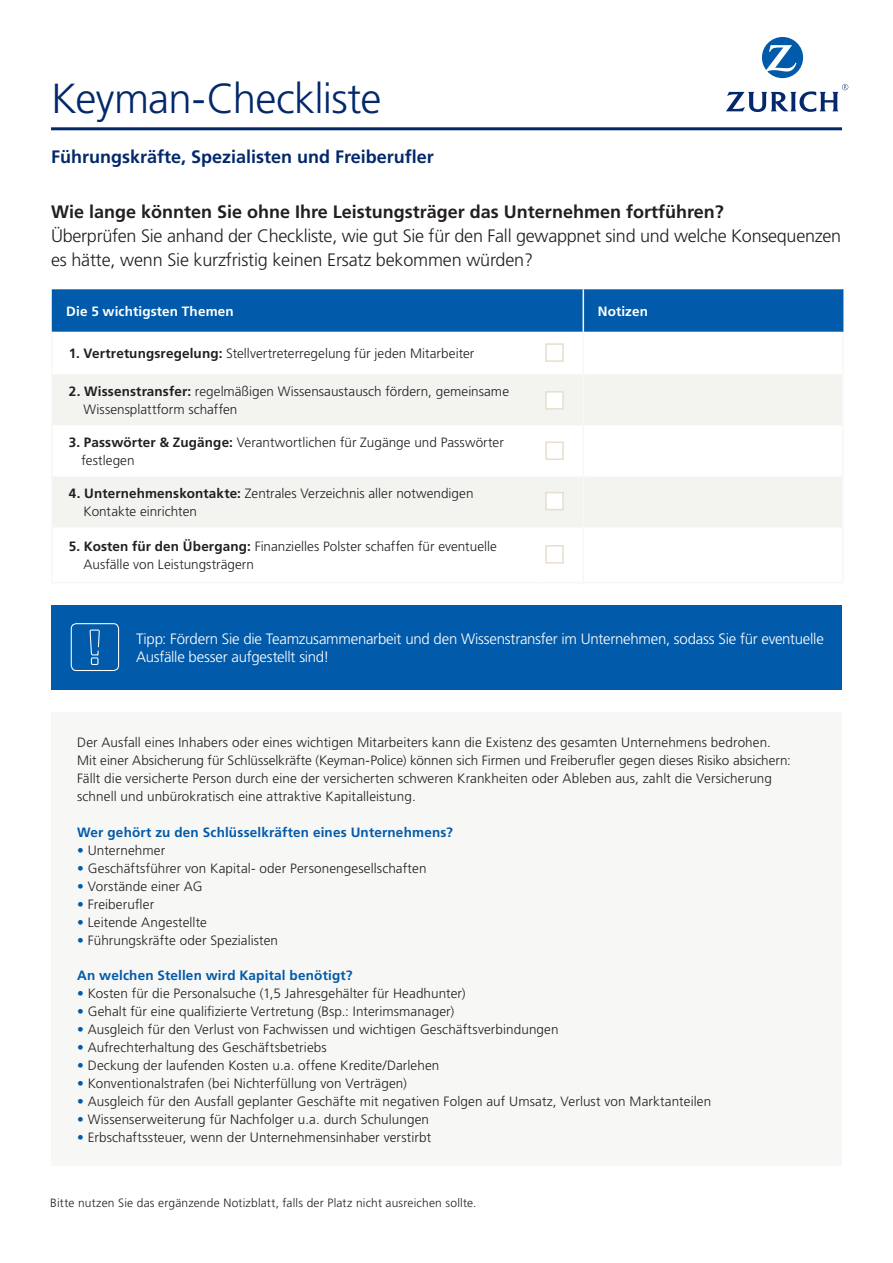
<style>
.page{position:relative;width:893px;height:1263px;background:#fff}
.page>*{position:absolute;margin:0;border:0;box-sizing:border-box;transform-origin:0 0}
.t1{font:300 42px "Frutiger";letter-spacing:-.02em;color:#03296b}
.t2{font:300 18px/24px "Frutiger LT Std";letter-spacing:-.015em;color:#231f20}
.t3{font:700 18px "Frutiger LT Std";color:#231f20}
.t4{font:700 18px "Frutiger LT Std";color:#03296b}
.t5{font:300 15px/18px "Frutiger LT Std";letter-spacing:-.015em;color:#fff}
.t6{font:300 13.5px/18px "Frutiger LT Std";letter-spacing:.005em;color:#231f20}
.t7{font:700 13.5px "Frutiger LT Std";letter-spacing:.015em;color:#015aaa}
.t8{font:700 13.5px "Frutiger LT Std";letter-spacing:.01em;color:#fff}
.t9{font:300 12px "Frutiger LT Std";letter-spacing:.015em;color:#231f20}
.s1{font-weight:700}
.s2{font-family:"Frutiger";color:#015aaa}
</style>
<div class="page">
<hr style="left:51px;top:127px;width:791px;height:3px;background:#03296b">
<svg style="left:762px;top:37px;width:41px;height:41px"></svg>
<svg style="left:726px;top:84px;width:122px;height:28px"></svg>
<div style="left:51px;top:605px;width:791px;height:85px;background:#015aaa"></div>
<div style="left:71px;top:623px;width:48px;height:48px;border:1px solid #fff;border-radius:5px"></div>
<svg style="left:90px;top:629px;width:10px;height:27px"></svg>
<div style="left:91px;top:657px;width:7px;height:8px;border:1px solid #fff"></div>
<div style="left:52px;top:289px;width:790px;height:43px;background:#015aaa"></div>
<svg style="left:53px;top:375px;width:789px;height:152px;fill:#f3f3f0"></svg>
<hr style="left:842px;top:289px;width:1px;height:43px;background:#015aaa">
<hr style="left:842px;top:332px;width:1px;height:42px;background:#f7f7f5">
<hr style="left:842px;top:374px;width:1px;height:51px;background:#f7f7f5">
<hr style="left:842px;top:425px;width:1px;height:51px;background:#f7f7f5">
<hr style="left:842px;top:476px;width:1px;height:51px;background:#f7f7f5">
<hr style="left:842px;top:527px;width:1px;height:55px;background:#f7f7f5">
<hr style="left:51px;top:332px;width:2px;height:42px;background:#f7f7f5">
<hr style="left:51px;top:374px;width:2px;height:51px;background:#f7f7f5">
<hr style="left:51px;top:425px;width:2px;height:51px;background:#f7f7f5">
<hr style="left:51px;top:476px;width:2px;height:51px;background:#f7f7f5">
<hr style="left:51px;top:527px;width:2px;height:55px;background:#f7f7f5">
<hr style="left:51px;top:582px;width:490px;height:1px;background:#f7f7f5">
<hr style="left:541px;top:582px;width:42px;height:1px;background:#f7f7f5">
<hr style="left:583px;top:582px;width:260px;height:1px;background:#f7f7f5">
<hr style="left:583px;top:289px;width:1px;height:43px;background:#f7f7f5">
<hr style="left:583px;top:332px;width:1px;height:42px;background:#f7f7f5">
<hr style="left:583px;top:374px;width:1px;height:51px;background:#f7f7f5">
<hr style="left:583px;top:425px;width:1px;height:51px;background:#f7f7f5">
<hr style="left:583px;top:476px;width:1px;height:51px;background:#f7f7f5">
<hr style="left:583px;top:527px;width:1px;height:55px;background:#f7f7f5">
<div style="left:545px;top:343px;width:19px;height:19px;background:#fff;border:2px solid #e7dfce"></div>
<div style="left:545px;top:391px;width:19px;height:19px;background:#fff;border:2px solid #e7dfce"></div>
<div style="left:545px;top:441px;width:19px;height:19px;background:#fff;border:2px solid #e7dfce"></div>
<div style="left:545px;top:492px;width:19px;height:18px;background:#fff;border:2px solid #e7dfce"></div>
<div style="left:545px;top:545px;width:19px;height:19px;background:#fff;border:2px solid #e7dfce"></div>
<div style="left:51px;top:713px;width:791px;height:453px;background:#f7f7f5"></div>
<h1 class="t1" style="left:51px;top:75px;width:332px">Keyman-Checkliste</h1>
<h2 class="t4" style="left:51px;top:146px;width:384px">Führungskräfte, Spezialisten und Freiberufler</h2>
<h2 class="t3" style="left:51px;top:202px;width:674px">Wie lange könnten Sie ohne Ihre Leistungsträger das Unternehmen fortführen?</h2>
<h2 class="t2" style="left:51px;top:224px;width:792px">Überprüfen Sie anhand der Checkliste, wie gut Sie für den Fall gewappnet sind und welche Konsequenzen es hätte, wenn Sie kurzfristig keinen Ersatz bekommen würden?</h2>
<p class="t8" style="left:66px;top:303px;width:169px">Die 5 wichtigsten Themen</p>
<p class="t8" style="left:598px;top:303px;width:52px">Notizen</p>
<p class="t6" style="left:69px;top:345px;width:407px"><span class="s1">1. Vertretungsregelung:</span> Stellvertreterregelung für jeden Mitarbeiter</p>
<p class="t6" style="left:84px;top:382px;width:427px;text-indent:-15px"><span class="s1">2. Wissenstransfer:</span> regelmäßigen Wissensaustausch fördern, gemeinsame<br>Wissensplattform schaffen</p>
<p class="t6" style="left:82px;top:433px;width:424px;text-indent:-13px"><span class="s1">3. Passwörter &amp; Zugänge:</span> Verantwortlichen für Zugänge und Passwörter festlegen</p>
<p class="t6" style="left:84px;top:484px;width:391px;text-indent:-15px"><span class="s1">4. Unternehmenskontakte:</span> Zentrales Verzeichnis aller notwendigen<br>Kontakte einrichten</p>
<p class="t6" style="left:84px;top:538px;width:415px;text-indent:-15px"><span class="s1">5. Kosten für den Übergang:</span> Finanzielles Polster schaffen für eventuelle<br>Ausfälle von Leistungsträgern</p>
<p class="t5" style="left:136px;top:630px;width:689px">Tipp: Fördern Sie die Teamzusammenarbeit und den Wissenstransfer im Unternehmen, sodass Sie für eventuelle<br>Ausfälle besser aufgestellt sind!</p>
<p class="t6" style="left:77px;top:734px;width:715px">Der Ausfall eines Inhabers oder eines wichtigen Mitarbeiters kann die Existenz des gesamten Unternehmens bedrohen.<br>Mit einer Absicherung für Schlüsselkräfte (Keyman-Police) können sich Firmen und Freiberufler gegen dieses Risiko absichern:<br>Fällt die versicherte Person durch eine der versicherten schweren Krankheiten oder Ableben aus, zahlt die Versicherung schnell und unbürokratisch eine attraktive Kapitalleistung.</p>
<p class="t7" style="left:77px;top:824px;width:377px">Wer gehört zu den Schlüsselkräften eines Unternehmens?</p>
<p class="t6" style="left:77px;top:841px;width:90px"><span class="s2">•</span> Unternehmer</p>
<p class="t6" style="left:77px;top:859px;width:351px"><span class="s2">•</span> Geschäftsführer von Kapital- oder Personengesellschaften</p>
<p class="t6" style="left:77px;top:877px;width:127px"><span class="s2">•</span> Vorstände einer AG</p>
<p class="t6" style="left:77px;top:895px;width:79px"><span class="s2">•</span> Freiberufler</p>
<p class="t6" style="left:77px;top:913px;width:131px"><span class="s2">•</span> Leitende Angestellte</p>
<p class="t6" style="left:77px;top:931px;width:202px"><span class="s2">•</span> Führungskräfte oder Spezialisten</p>
<p class="t7" style="left:77px;top:968px;width:277px">An welchen Stellen wird Kapital benötigt?</p>
<p class="t6" style="left:77px;top:985px;width:390px"><span class="s2">•</span> Kosten für die Personalsuche (1,5 Jahresgehälter für Headhunter)</p>
<p class="t6" style="left:77px;top:1003px;width:379px"><span class="s2">•</span> Gehalt für eine qualifizierte Vertretung (Bsp.: Interimsmanager)</p>
<p class="t6" style="left:77px;top:1021px;width:483px"><span class="s2">•</span> Ausgleich für den Verlust von Fachwissen und wichtigen Geschäftsverbindungen</p>
<p class="t6" style="left:77px;top:1039px;width:251px"><span class="s2">•</span> Aufrechterhaltung des Geschäftsbetriebs</p>
<p class="t6" style="left:77px;top:1057px;width:364px"><span class="s2">•</span> Deckung der laufenden Kosten u.a. offene Kredite/Darlehen</p>
<p class="t6" style="left:77px;top:1075px;width:331px"><span class="s2">•</span> Konventionalstrafen (bei Nichterfüllung von Verträgen)</p>
<p class="t6" style="left:77px;top:1093px;width:635px"><span class="s2">•</span> Ausgleich für den Ausfall geplanter Geschäfte mit negativen Folgen auf Umsatz, Verlust von Marktanteilen</p>
<p class="t6" style="left:77px;top:1111px;width:353px"><span class="s2">•</span> Wissenserweiterung für Nachfolger u.a. durch Schulungen</p>
<p class="t6" style="left:77px;top:1129px;width:356px"><span class="s2">•</span> Erbschaftssteuer, wenn der Unternehmensinhaber verstirbt</p>
<p class="t9" style="left:50px;top:1196px;width:428px">Bitte nutzen Sie das ergänzende Notizblatt, falls der Platz nicht ausreichen sollte.</p>
</div>
